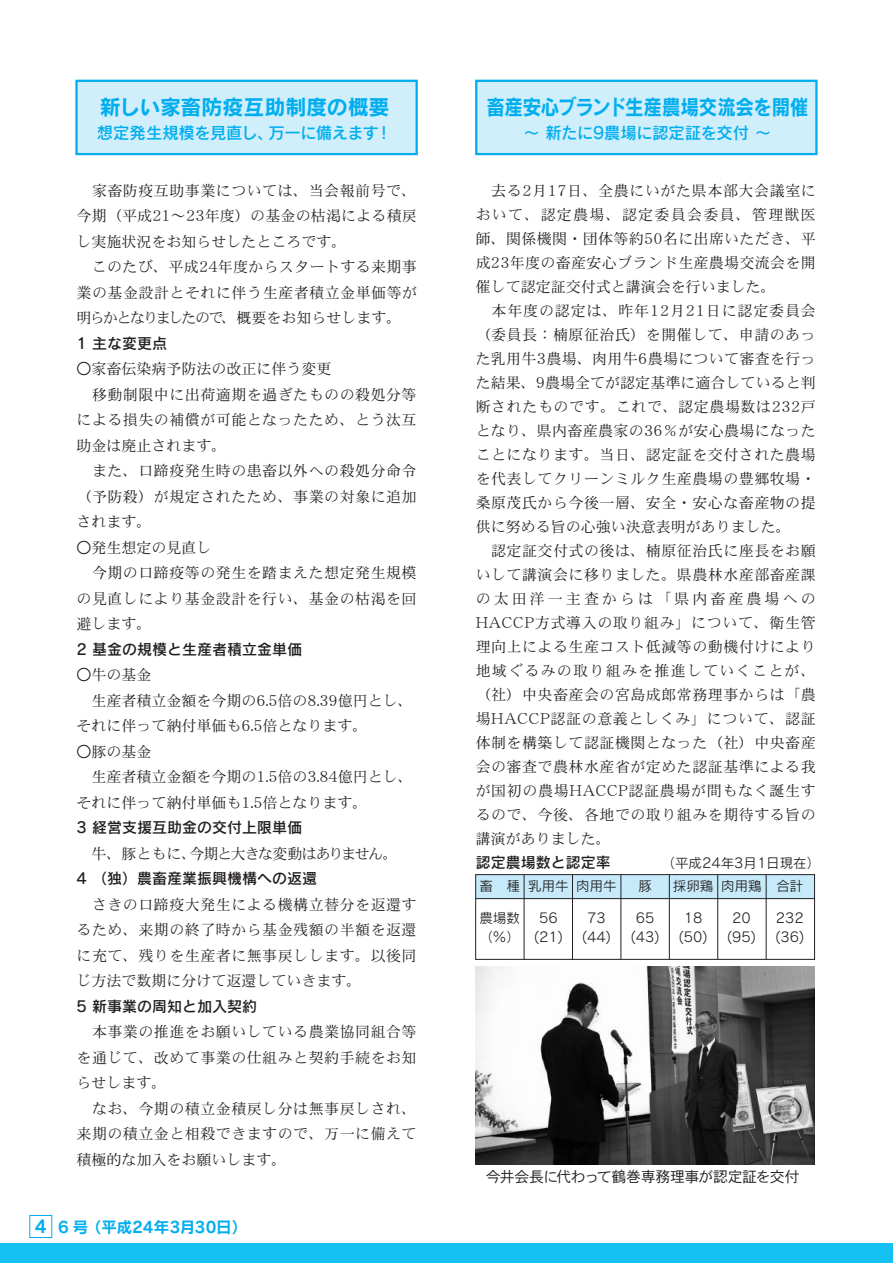
<style>
.page{position:relative;width:893px;height:1263px;background:#fff}
.page>*{position:absolute;margin:0;border:0;box-sizing:border-box;transform-origin:0 0}
.t1{font:21px "Rodin CID B";letter-spacing:-.015em;color:#00aeef;scale:.88 1}
.t2{font:21px "Rodin CID B";letter-spacing:-.015em;color:#00aeef}
.t3{font:16.5px "Rodin CID DB";letter-spacing:-.02em;color:#00aeef}
.t4{font:15.6px "Rodin CID B";color:#00aeef}
.t5{font:15px/24px "DFPHS Mincho CID W3";letter-spacing:.03em;color:#231f20}
.t6{font:15px/25.5px "DFPHS Mincho CID W3";color:#231f20}
.t7{font:15px "Rodin CID DB";color:#231f20}
.t8{font:15px "DFPHS Mincho CID W3";letter-spacing:-.065em;color:#231f20}
.t9{font:15px "DFPHS Gothic CID W3";letter-spacing:-.035em;color:#231f20}
.t10{font:13.5px/19.5px "Rodin CID M";color:#231f20;text-align:center}
.s1{font-size:17.25px}
</style>
<div class="page">
<div style="left:0;top:1244px;width:893px;height:19px;background:#15c0f2"></div>
<img style="left:476px;top:966px;width:339px;height:199px">
<div style="left:75px;top:80px;width:343px;height:75px;background:#d1eefb;border:2px solid #00aeef"></div>
<div style="left:475px;top:80px;width:343px;height:75px;background:#d1eefb;border:2px solid #00aeef"></div>
<div style="left:29px;top:1215px;width:23px;height:23px;border:1px solid #00aeef"></div>
<div style="left:476px;top:875px;width:338px;height:24px;background:#c6eafa"></div>
<div style="left:475px;top:874px;width:340px;height:86px;border:1px solid #231f20"></div>
<hr style="left:524px;top:875px;width:1px;height:84px;background:#231f20">
<hr style="left:572px;top:875px;width:1px;height:84px;background:#231f20">
<hr style="left:620px;top:875px;width:1px;height:84px;background:#231f20">
<hr style="left:766px;top:875px;width:1px;height:84px;background:#231f20">
<hr style="left:717px;top:875px;width:1px;height:84px;background:#231f20">
<hr style="left:669px;top:875px;width:1px;height:84px;background:#231f20">
<hr style="left:476px;top:898px;width:338px;height:1px;background:#231f20">
<h1 class="t2" style="left:100px;top:93px;width:291px">新しい家畜防疫互助制度の概要</h1>
<p class="t3" style="left:97px;top:122px;width:297px">想定発生規模を見直し、万一に備えます！</p>
<p class="t5" style="left:77px;top:177px;width:342px;line-height:25.5px">　家畜防疫互助事業については、当会報前号で、今期（平成21～23年度）の基金の枯渇による積戻し実施状況をお知らせしたところです。<br>　このたび、平成24年度からスタートする来期事業の基金設計とそれに伴う生産者積立金単価等が明らかとなりましたので、概要をお知らせします。</p>
<p class="t7" style="left:77px;top:333px;width:92px">1 主な変更点</p>
<p class="t5" style="left:77px;top:356px;width:342px;line-height:25.5px">○家畜伝染病予防法の改正に伴う変更<br>　移動制限中に出荷適期を過ぎたものの殺処分等による損失の補償が可能となったため、とう汰互助金は廃止されます。<br>　また、口蹄疫発生時の患畜以外への殺処分命令（予防殺）が規定されたため、事業の対象に追加されます。</p>
<p class="t5" style="left:77px;top:534px;width:342px;line-height:25.5px">○発生想定の見直し<br>　今期の口蹄疫等の発生を踏まえた想定発生規模の見直しにより基金設計を行い、基金の枯渇を回避します。</p>
<p class="t7" style="left:77px;top:639px;width:227px">2 基金の規模と生産者積立金単価</p>
<p class="t6" style="left:77px;top:662px;width:338px">○牛の基金<br>　生産者積立金額を今期の6.5倍の8.39億円とし、それに伴って納付単価も6.5倍となります。</p>
<p class="t6" style="left:77px;top:738px;width:338px">○豚の基金<br>　生産者積立金額を今期の1.5倍の3.84億円とし、それに伴って納付単価も1.5倍となります。</p>
<p class="t7" style="left:77px;top:818px;width:227px">3 経営支援互助金の交付上限単価</p>
<p class="t8" style="left:77px;top:845px;width:323px">　牛、豚ともに、今期と大きな変動はありません。</p>
<p class="t7" style="left:77px;top:869px;width:242px">4 （独）農畜産業振興機構への返還</p>
<p class="t5" style="left:77px;top:891px;width:342px;line-height:25.5px;text-align:justify">　さきの口蹄疫大発生による機構立替分を返還するため、来期の終了時から基金残額の半額を返還に充て、残りを生産者に無事戻しします。以後同じ方法で数期に分けて返還していきます。</p>
<p class="t7" style="left:77px;top:996px;width:182px">5 新事業の周知と加入契約</p>
<p class="t5" style="left:77px;top:1019px;width:342px;line-height:25.5px">　本事業の推進をお願いしている農業協同組合等を通じて、改めて事業の仕組みと契約手続をお知らせします。<br>　なお、今期の積立金積戻し分は無事戻しされ、来期の積立金と相殺できますので、万一に備えて積極的な加入をお願いします。</p>
<p class="t4" style="left:35px;top:1216px;width:214px"><span class="s1">4</span> 6 号 （平成24年3月30日）</p>
<h1 class="t1" style="left:486px;top:93px;width:367px">畜産安心ブランド生産農場交流会を開催</h1>
<p class="t3" style="left:524px;top:122px;width:249px">～ 新たに9農場に認定証を交付 ～</p>
<p class="t5" style="left:476px;top:178px;width:342px;text-indent:16px">去る2月17日、全農にいがた県本部大会議室において、認定農場、認定委員会委員、管理獣医師、関係機関・団体等約50名に出席いただき、平成23年度の畜産安心ブランド生産農場交流会を開催して認定証交付式と講演会を行いました。<br>　本年度の認定は、昨年12月21日に認定委員会（委員長：楠原征治氏）を開催して、申請のあった乳用牛3農場、肉用牛6農場について審査を行った結果、9農場全てが認定基準に適合していると判断されたものです。これで、認定農場数は232戸となり、県内畜産農家の36％が安心農場になったことになります。当日、認定証を交付された農場を代表してクリーンミルク生産農場の豊郷牧場・桑原茂氏から今後一層、安全・安心な畜産物の提供に努める旨の心強い決意表明がありました。<br>　認定証交付式の後は、楠原征治氏に座長をお願いして講演会に移りました。県農林水産部畜産課の太田洋一主査からは「県内畜産農場への<br>HACCP方式導入の取り組み」について、衛生管理向上による生産コスト低減等の動機付けにより地域ぐるみの取り組みを推進していくことが、（社）中央畜産会の宮島成郎常務理事からは「農場HACCP認証の意義としくみ」について、認証体制を構築して認証機関となった（社）中央畜産会の審査で農林水産省が定めた認証基準による我が国初の農場HACCP認証農場が間もなく誕生するので、今後、各地での取り組みを期待する旨の講演がありました。</p>
<p class="t7" style="left:476px;top:853px;width:136px">認定農場数と認定率</p>
<p class="t10" style="left:661px;top:853px;width:160px">（平成24年3月1日現在）</p>
<p class="t10" style="left:479px;top:876px;width:42px">畜　種</p>
<p class="t10" style="left:479px;top:908px;width:42px;text-align:left">農場数（％）</p>
<p class="t10" style="left:776px;top:876px;width:28px">合計</p>
<p class="t10" style="left:775px;top:908px;width:31px;text-align:left">232 (36)</p>
<p class="t10" style="left:721px;top:876px;width:42px">肉用鶏</p>
<p class="t10" style="left:727px;top:908px;width:31px">20 (95)</p>
<p class="t10" style="left:673px;top:876px;width:42px">採卵鶏</p>
<p class="t10" style="left:678px;top:908px;width:31px">18 (50)</p>
<p class="t10" style="left:528px;top:876px;width:90px">乳用牛肉用牛</p>
<p class="t10" style="left:534px;top:908px;width:31px">56 (21)</p>
<p class="t10" style="left:582px;top:908px;width:31px">73 (44)</p>
<p class="t10" style="left:638px;top:876px;width:15px">豚</p>
<p class="t10" style="left:630px;top:908px;width:31px">65 (43)</p>
<p class="t9" style="left:486px;top:1169px;width:316px">今井会長に代わって鶴巻専務理事が認定証を交付</p>
</div>
